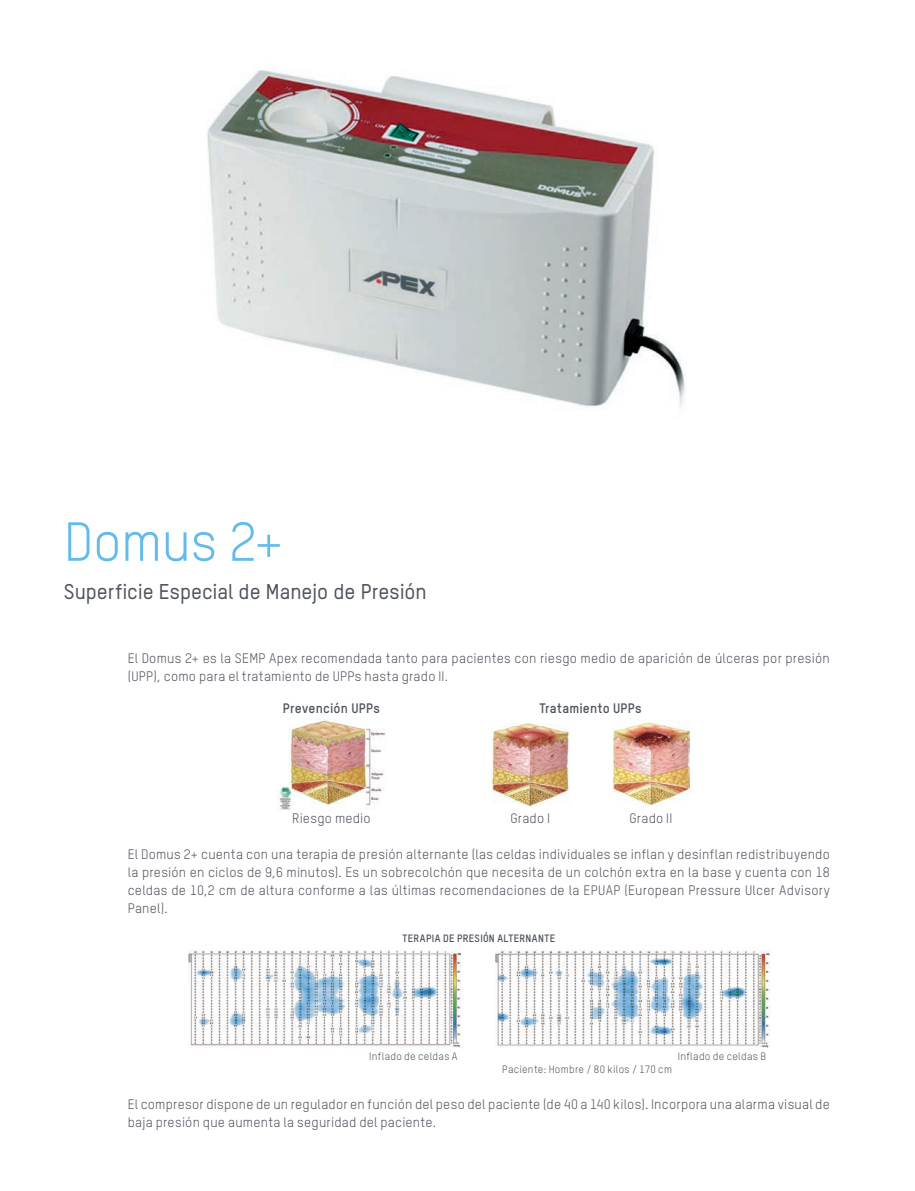
<style>
.page{position:relative;width:915px;height:1191px;background:#fff}
.page>*{position:absolute;margin:0;border:0;box-sizing:border-box;transform-origin:0 0}
.t1{font:54px "TSTAR";letter-spacing:-.01em;color:#64bae9}
.t2{font:500 21px "TSTAR";color:#4e535d}
.t3{font:13.5px/18px "TSTAR";letter-spacing:.015em;color:#4e535d}
.t4{font:700 13.5px "TSTAR";letter-spacing:.02em;color:#4e535d}
.t5{font:10.5px "TSTAR";letter-spacing:.03em;color:#4e535d}
.t6{font:700 10.5px "TSTAR";letter-spacing:.035em;color:#4e535d}
</style>
<div class="page">
<img style="left:207px;top:70px;width:478px;height:339px">
<img style="left:277px;top:719px;width:109px;height:91px">
<img style="left:491px;top:723px;width:78px;height:83px">
<img style="left:612px;top:720px;width:77px;height:86px">
<img style="left:188px;top:950px;width:273px;height:98px">
<img style="left:495px;top:950px;width:275px;height:98px">
<h1 class="t1" style="left:64px;top:509px;width:222px">Domus 2+</h1>
<h2 class="t2" style="left:64px;top:578px;width:364px">Superficie Especial de Manejo de Presión</h2>
<p class="t3" style="left:128px;top:649px;width:703px">El Domus 2+ es la SEMP Apex recomendada tanto para pacientes con riesgo medio de aparición de úlceras por presión (UPP), como para el tratamiento de UPPs hasta grado II.</p>
<p class="t4" style="left:283px;top:699px;width:98px">Prevención UPPs</p>
<p class="t4" style="left:539px;top:699px;width:104px">Tratamiento UPPs</p>
<p class="t3" style="left:510px;top:809px;width:41px">Grado I</p>
<p class="t3" style="left:629px;top:809px;width:44px">Grado II</p>
<p class="t3" style="left:128px;top:845px;width:703px;text-align:justify">El Domus 2+ cuenta con una terapia de presión alternante (las celdas individuales se inflan y desinflan redistribuyendo la presión en ciclos de 9,6 minutos). Es un sobrecolchón que necesita de un colchón extra en la base y cuenta con 18 celdas de 10,2 cm de altura conforme a las últimas recomendaciones de la EPUAP (European Pressure Ulcer Advisory Panel).</p>
<p class="t6" style="left:402px;top:932px;width:154px">TERAPIA DE PRESIÓN ALTERNANTE</p>
<p class="t3" style="left:292px;top:809px;width:80px">Riesgo medio</p>
<p class="t5" style="left:369px;top:1050px;width:90px">Inflado de celdas A</p>
<p class="t5" style="left:677px;top:1050px;width:90px">Inflado de celdas B</p>
<p class="t5" style="left:502px;top:1063px;width:171px">Paciente: Hombre / 80 kilos / 170 cm</p>
<p class="t3" style="left:128px;top:1095px;width:703px">El compresor dispone de un regulador en función del peso del paciente (de 40 a 140 kilos). Incorpora una alarma visual de baja presión que aumenta la seguridad del paciente.</p>
</div>
